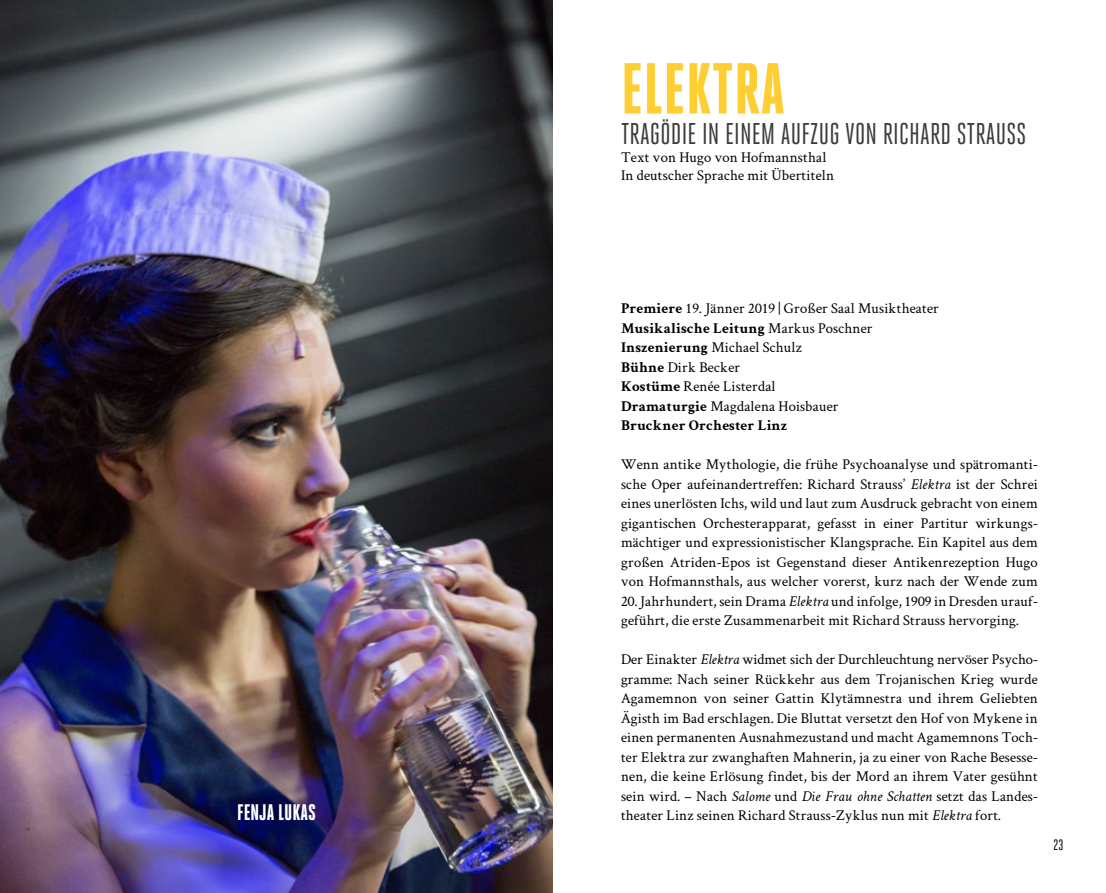
<style>
.page{position:relative;width:1106px;height:893px;background:#fff}
.page>*{position:absolute;margin:0;border:0;box-sizing:border-box;transform-origin:0 0}
.Titel_Musiktheater_r{font:800 72px "Heroic Condensed";letter-spacing:.01em;color:#ffce32}
.Autor_etc_Musiktheat{font:30px "Heroic Condensed";letter-spacing:.005em;color:#3c3c3b}
.t1{font:800 22.5px "Heroic Condensed";color:#fff}
.Fließtext_Stück{font:15px/19.5px "Crimson Text";letter-spacing:.01em;color:#000;text-align:justify}
.Details_zu_Stück{font:15px "Crimson Text";letter-spacing:.01em;color:#000}
.t2{font:700 15px "Crimson Text";letter-spacing:.01em;color:#000}
.t3{font:15px "Heroic Condensed";color:#000}
.s1{font-weight:700}
.s2{font-weight:400}
.s3{font-style:italic}
</style>
<div class="page">
<img style="left:0;top:0;width:553px;height:893px">
<p class="Titel_Musiktheater_r" style="left:621px;top:49px;width:165px">ELEKTRA</p>
<p class="Autor_etc_Musiktheat" style="left:621px;top:117px;width:407px">TRAGÖDIE IN EINEM AUFZUG VON RICHARD STRAUSS</p>
<p class="Details_zu_Stück" style="left:621px;top:146px;width:207px">Text von Hugo von Hofmannsthal</p>
<p class="Details_zu_Stück" style="left:621px;top:164px;width:214px">In deutscher Sprache mit Übertiteln</p>
<p class="Fließtext_Stück" style="left:621px;top:298px;width:319px"><span class="s1">Premiere</span> 19. Jänner 2019 | Großer Saal Musiktheater</p>
<p class="t2" style="left:621px;top:317px;width:253px">Musikalische Leitung <span class="s2">Markus Poschner</span></p>
<p class="Fließtext_Stück" style="left:621px;top:337px;width:183px"><span class="s1">Inszenierung</span> Michael Schulz</p>
<p class="Fließtext_Stück" style="left:621px;top:356px;width:121px"><span class="s1">Bühne</span> Dirk Becker</p>
<p class="Fließtext_Stück" style="left:621px;top:376px;width:156px"><span class="s1">Kostüme</span> Renée Listerdal</p>
<p class="Fließtext_Stück" style="left:621px;top:395px;width:219px"><span class="s1">Dramaturgie</span> Magdalena Hoisbauer</p>
<p class="t2" style="left:621px;top:414px;width:168px">Bruckner Orchester Linz</p>
<p class="Fließtext_Stück" style="left:621px;top:454px;width:418px">Wenn antike Mythologie, die frühe Psychoanalyse und spätromanti&shy;sche Oper aufeinandertreffen: Richard Strauss’ <span class="s3">Elektra</span> ist der Schrei eines unerlösten Ichs, wild und laut zum Ausdruck gebracht von einem gigantischen Orchesterapparat, gefasst in einer Partitur wirkungs&shy;mächtiger und expressionistischer Klangsprache. Ein Kapitel aus dem großen Atriden-Epos ist Gegenstand dieser Antikenrezeption Hugo von Hofmannsthals, aus welcher vorerst, kurz nach der Wende zum</p>
<p class="Fließtext_Stück" style="left:621px;top:590px;width:418px">20. Jahrhundert, sein Drama <span class="s3">Elektra</span> und infolge, 1909 in Dresden urauf&shy;geführt, die erste Zusammenarbeit mit Richard Strauss hervorging.</p>
<p class="Fließtext_Stück" style="left:621px;top:649px;width:418px">Der Einakter <span class="s3">Elektra</span> widmet sich der Durchleuchtung nervöser Psycho&shy;gramme: Nach seiner Rückkehr aus dem Trojanischen Krieg wurde Agamemnon von seiner Gattin Klytämnestra und ihrem Geliebten Ägisth im Bad erschlagen. Die Bluttat versetzt den Hof von Mykene in einen permanenten Ausnahmezustand und macht Agamemnons Toch&shy;ter Elektra zur zwanghaften Mahnerin, ja zu einer von Rache Besesse&shy;nen, die keine Erlösung findet, bis der Mord an ihrem Vater gesühnt sein wird. – Nach <span class="s3">Salome</span> und <span class="s3">Die Frau ohne Schatten</span> setzt das Landes-</p>
<p class="t1" style="left:237px;top:800px;width:80px">FENJA LUKAS</p>
<p class="Fließtext_Stück" style="left:621px;top:805px;width:381px">theater Linz seinen Richard Strauss-Zyklus nun mit <span class="s3">Elektra</span> fort.</p>
<p class="t3" style="left:1053px;top:837px;width:11px">23</p>
</div>
